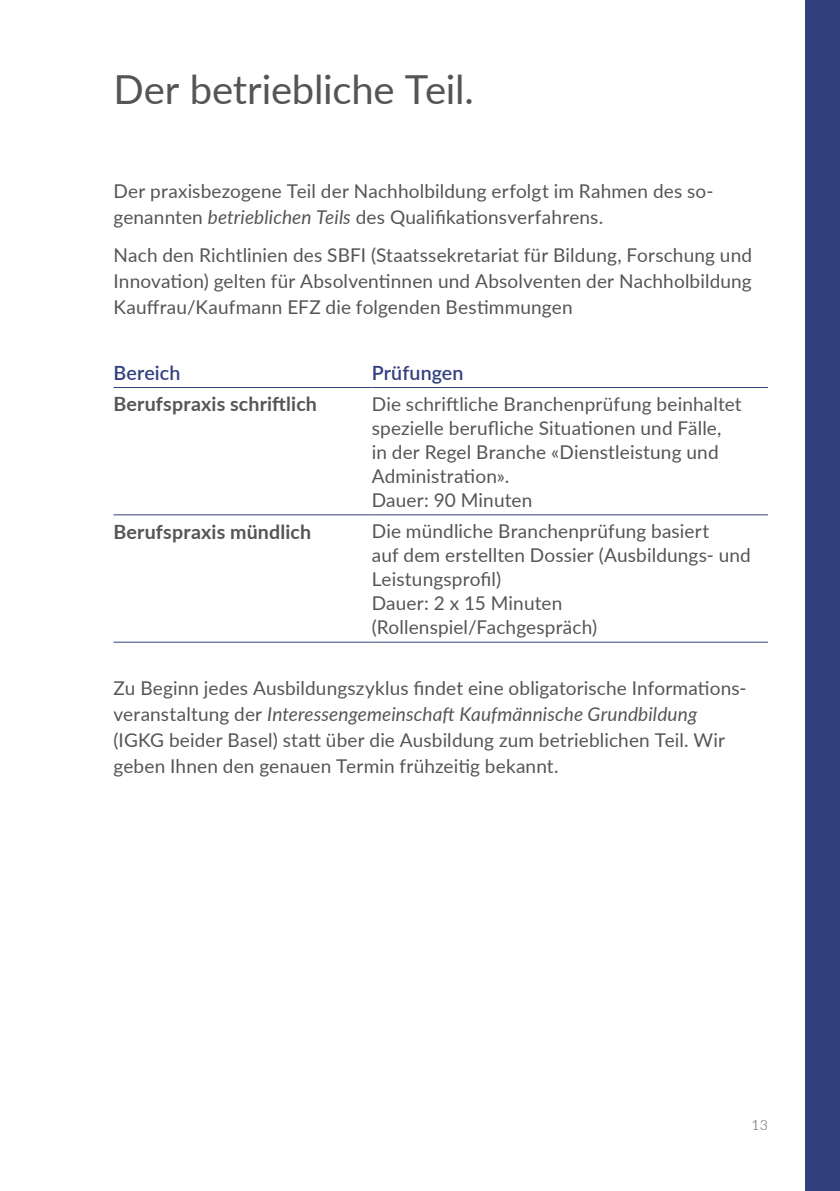
<style>
.page{position:relative;width:840px;height:1191px;background:#fff}
.page>*{position:absolute;margin:0;border:0;box-sizing:border-box;transform-origin:0 0}
.t1{font:40px "Lato";letter-spacing:-.005em;color:#555}
.t2{font:700 19.6px "Lato";letter-spacing:.01em;color:#555}
.t3{font:600 19.6px "Lato";letter-spacing:.005em;color:#32407f}
.t4{font:19px/24px "Lato";letter-spacing:.01em;color:#555}
.t5{font:300 14px "Lato";color:#555}
.s1{font-style:italic}
</style>
<div class="page">
<div style="left:805px;top:0;width:34px;height:1191px;background:#32407f"></div>
<hr style="left:113px;top:387px;width:258px;height:1px;background:#32407f">
<hr style="left:371px;top:387px;width:396px;height:1px;background:#32407f">
<hr style="left:113px;top:514px;width:258px;height:1px;background:#32407f">
<hr style="left:371px;top:514px;width:396px;height:1px;background:#32407f">
<hr style="left:113px;top:641px;width:258px;height:1px;background:#32407f">
<hr style="left:371px;top:641px;width:396px;height:1px;background:#32407f">
<h1 class="t1" style="left:113px;top:61px;width:361px">Der betriebliche Teil.</h1>
<p class="t4" style="left:113px;top:178px;width:599px;line-height:26px">Der praxisbezogene Teil der Nachholbildung erfolgt im Rahmen des so&shy;genannten <span class="s1">betrieblichen Teils</span> des Qualifikationsverfahrens.</p>
<p class="t4" style="left:113px;top:241px;width:639px;line-height:26px;text-align:justify">Nach den Richtlinien des SBFI (Staatssekretariat für Bildung, Forschung und Innovation) gelten für Absolventinnen und Absolventen der Nachholbildung Kauffrau/Kaufmann EFZ die folgenden Bestimmungen</p>
<p class="t3" style="left:113px;top:358px;width:68px">Bereich</p>
<p class="t3" style="left:371px;top:358px;width:93px">Prüfungen</p>
<p class="t2" style="left:113px;top:390px;width:205px">Berufspraxis schriftlich</p>
<p class="t4" style="left:371px;top:391px;width:371px">Die schriftliche Branchenprüfung beinhaltet spezielle berufliche Situationen und Fälle,<br>in der Regel Branche «Dienstleistung und Administration».<br>Dauer: 90 Minuten</p>
<p class="t2" style="left:113px;top:517px;width:199px">Berufspraxis mündlich</p>
<p class="t4" style="left:371px;top:518px;width:380px">Die mündliche Branchenprüfung basiert<br>auf dem erstellten Dossier (Ausbildungs- und<br>Leistungsprofil)<br>Dauer: 2 x 15 Minuten (Rollenspiel/Fachgespräch)</p>
<p class="t4" style="left:113px;top:674px;width:634px;line-height:26px">Zu Beginn jedes Ausbildungszyklus findet eine obligatorische Informations&shy;veranstaltung der <span class="s1">Interessengemeinschaft Kaufmännische Grundbildung </span>(IGKG beider Basel) statt über die Ausbildung zum betrieblichen Teil. Wir geben Ihnen den genauen Termin frühzeitig bekannt.</p>
<p class="t5" style="left:751px;top:1115px;width:18px">13</p>
</div>
